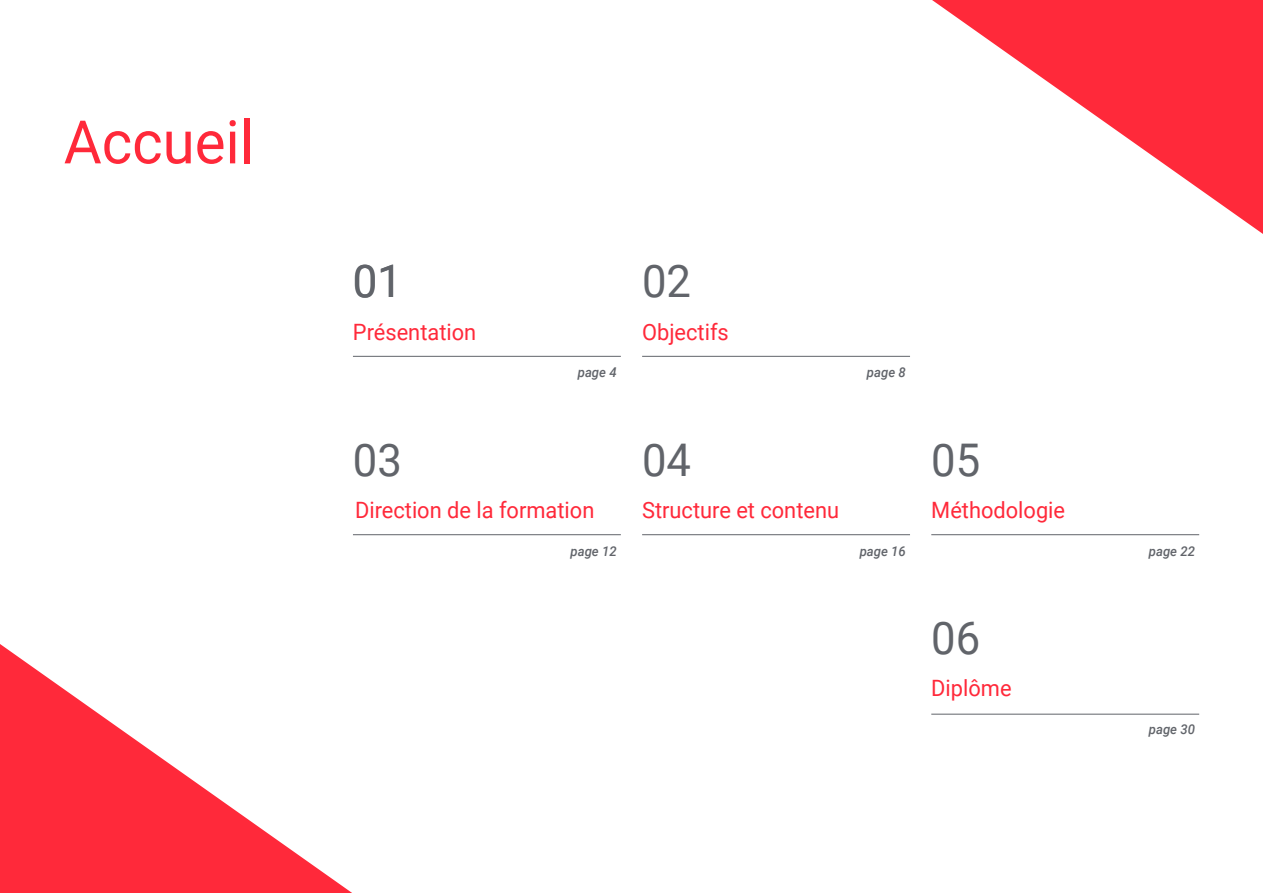
<style>
.page{position:relative;width:1263px;height:893px;background:#fff}
.page>*{position:absolute;margin:0;border:0;box-sizing:border-box;transform-origin:0 0}
.t1{font:60px "Roboto";color:#ff293a}
.t2{font:45px "Roboto";color:#61646a}
.t3{font:22.5px "Roboto";color:#ff293a}
.t4{font:italic 500 13.5px "Roboto";color:#61646a}
</style>
<div class="page">
<svg style="left:0;top:644px;width:352px;height:249px"></svg>
<svg style="left:932px;top:0;width:331px;height:234px"></svg>
<hr style="left:353px;top:356px;width:268px;height:1px;background:#61646a">
<hr style="left:642px;top:356px;width:268px;height:1px;background:#61646a">
<hr style="left:353px;top:534px;width:268px;height:1px;background:#61646a">
<hr style="left:931px;top:534px;width:268px;height:1px;background:#61646a">
<hr style="left:642px;top:534px;width:268px;height:1px;background:#61646a">
<hr style="left:931px;top:714px;width:268px;height:1px;background:#61646a">
<h1 class="t1" style="left:64px;top:100px;width:191px">Accueil</h1>
<h2 class="t2" style="left:353px;top:250px;width:51px">01</h2>
<h2 class="t2" style="left:642px;top:250px;width:51px">02</h2>
<p class="t3" style="left:353px;top:316px;width:125px">Présentation</p>
<p class="t3" style="left:642px;top:316px;width:88px">Objectifs</p>
<p class="t4" style="left:578px;top:363px;width:40px">page 4</p>
<p class="t4" style="left:867px;top:363px;width:40px">page 8</p>
<h2 class="t2" style="left:353px;top:428px;width:51px">03</h2>
<h2 class="t2" style="left:642px;top:428px;width:51px">04</h2>
<p class="t3" style="left:355px;top:494px;width:241px">Direction de la formation</p>
<p class="t3" style="left:642px;top:494px;width:198px">Structure et contenu</p>
<h2 class="t2" style="left:931px;top:428px;width:51px">05</h2>
<p class="t3" style="left:931px;top:494px;width:135px">Méthodologie</p>
<p class="t4" style="left:570px;top:542px;width:48px">page 12</p>
<p class="t4" style="left:860px;top:542px;width:48px">page 16</p>
<p class="t4" style="left:1149px;top:542px;width:48px">page 22</p>
<h2 class="t2" style="left:931px;top:607px;width:51px">06</h2>
<p class="t3" style="left:931px;top:673px;width:82px">Diplôme</p>
<p class="t4" style="left:1149px;top:720px;width:48px">page 30</p>
</div>
